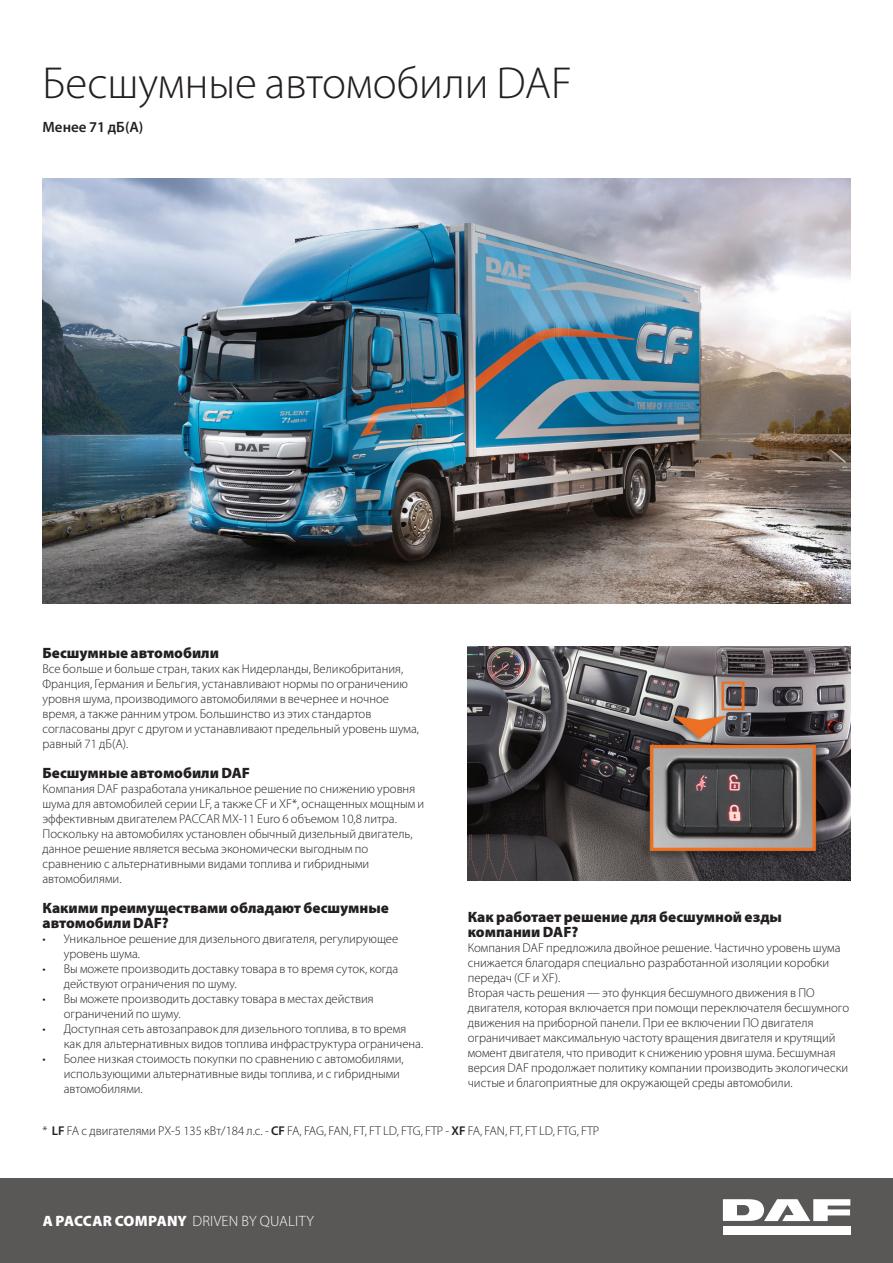
<style>
.page{position:relative;width:893px;height:1263px;background:#fff}
.page>*{position:absolute;margin:0;border:0;box-sizing:border-box;transform-origin:0 0}
.t1{font:300 45px "Myriad Pro";color:#231f20}
.t2{font:900 15px/15px "Myriad Pro";color:#231f20}
.t3{font:300 15px "Myriad Pro";letter-spacing:.02em;color:#fff}
.t4{font:600 15px "Myriad Pro";color:#231f20}
.t5{font:300 12.75px/15px "Myriad Pro";color:#231f20}
.s1{font-weight:600}
.s2{font-weight:900}
</style>
<div class="page">
<img style="left:43px;top:179px;width:807px;height:425px">
<img style="left:468px;top:646px;width:382px;height:234px">
<div style="left:0;top:1178px;width:893px;height:85px;background:#5a5757"></div>
<div style="left:723px;top:1226px;width:127px;height:8px;background:#fff"></div>
<svg style="left:723px;top:1199px;width:127px;height:22px"></svg>
<h1 class="t1" style="left:43px;top:56px;width:531px">Бесшумные автомобили DAF</h1>
<p class="t4" style="left:43px;top:117px;width:102px">Менее 71 дБ(A)</p>
<p class="t2" style="left:43px;top:645px;width:178px">Бесшумные автомобили</p>
<p class="t5" style="left:43px;top:661px;width:378px">Все больше и больше стран, таких как Нидерланды, Великобритания, Франция, Германия и Бельгия, устанавливают нормы по ограничению уровня шума, производимого автомобилями в вечернее и ночное время, а также ранним утром. Большинство из этих стандартов согласованы друг с другом и устанавливают предельный уровень шума, равный 71 дБ(A).</p>
<p class="t2" style="left:43px;top:765px;width:209px">Бесшумные автомобили DAF</p>
<p class="t5" style="left:43px;top:781px;width:383px">Компания DAF разработала уникальное решение по снижению уровня шума для автомобилей серии LF, а также CF и XF*, оснащенных мощным и эффективным двигателем PACCAR MX-11 Euro 6 объемом 10,8 литра.<br>Поскольку на автомобилях установлен обычный дизельный двигатель, данное решение является весьма экономически выгодным по сравнению с альтернативными видами топлива и гибридными автомобилями.</p>
<p class="t2" style="left:43px;top:900px;width:348px">Какими преимуществами обладают бесшумные автомобили DAF?</p>
<p class="t5" style="left:64px;top:931px;width:336px;text-indent:-21px">• Уникальное решение для дизельного двигателя, регулирующее уровень шума.</p>
<p class="t5" style="left:64px;top:961px;width:336px;text-indent:-21px">• Вы можете производить доставку товара в то время суток, когда действуют ограничения по шуму.</p>
<p class="t5" style="left:64px;top:991px;width:312px;text-indent:-21px">• Вы можете производить доставку товара в местах действия ограничений по шуму.</p>
<p class="t5" style="left:64px;top:1021px;width:361px;text-indent:-21px">• Доступная сеть автозаправок для дизельного топлива, в то время как для альтернативных видов топлива инфраструктура ограничена.</p>
<p class="t5" style="left:64px;top:1051px;width:341px;text-indent:-21px">• Более низкая стоимость покупки по сравнению с автомобилями, использующими альтернативные виды топлива, и с гибридными автомобилями.</p>
<p class="t2" style="left:468px;top:909px;width:316px">Как работает решение для бесшумной езды компании DAF?</p>
<p class="t5" style="left:468px;top:940px;width:383px">Компания DAF предложила двойное решение. Частично уровень шума снижается благодаря специально разработанной изоляции коробки передач (CF и XF).<br>Вторая часть решения — это функция бесшумного движения в ПО двигателя, которая включается при помощи переключателя бесшумного движения на приборной панели. При ее включении ПО двигателя ограничивает максимальную частоту вращения двигателя и крутящий момент двигателя, что приводит к снижению уровня шума. Бесшумная версия DAF продолжает политику компании производить экологически чистые и благоприятные для окружающей среды автомобили.</p>
<p class="t5" style="left:43px;top:1123px;width:558px">* <span class="s1">LF</span> FA с двигателями PX-5 135 кВт/184 л.с. - <span class="s1">CF</span> FA, FAG, FAN, FT, FT LD, FTG, FTP - <span class="s1">XF</span> FA, FAN, FT, FT LD, FTG, FTP</p>
<p class="t3" style="left:43px;top:1212px;width:273px"><span class="s2">A PACCAR COMPANY</span> DRIVEN BY QUALITY</p>
</div>
